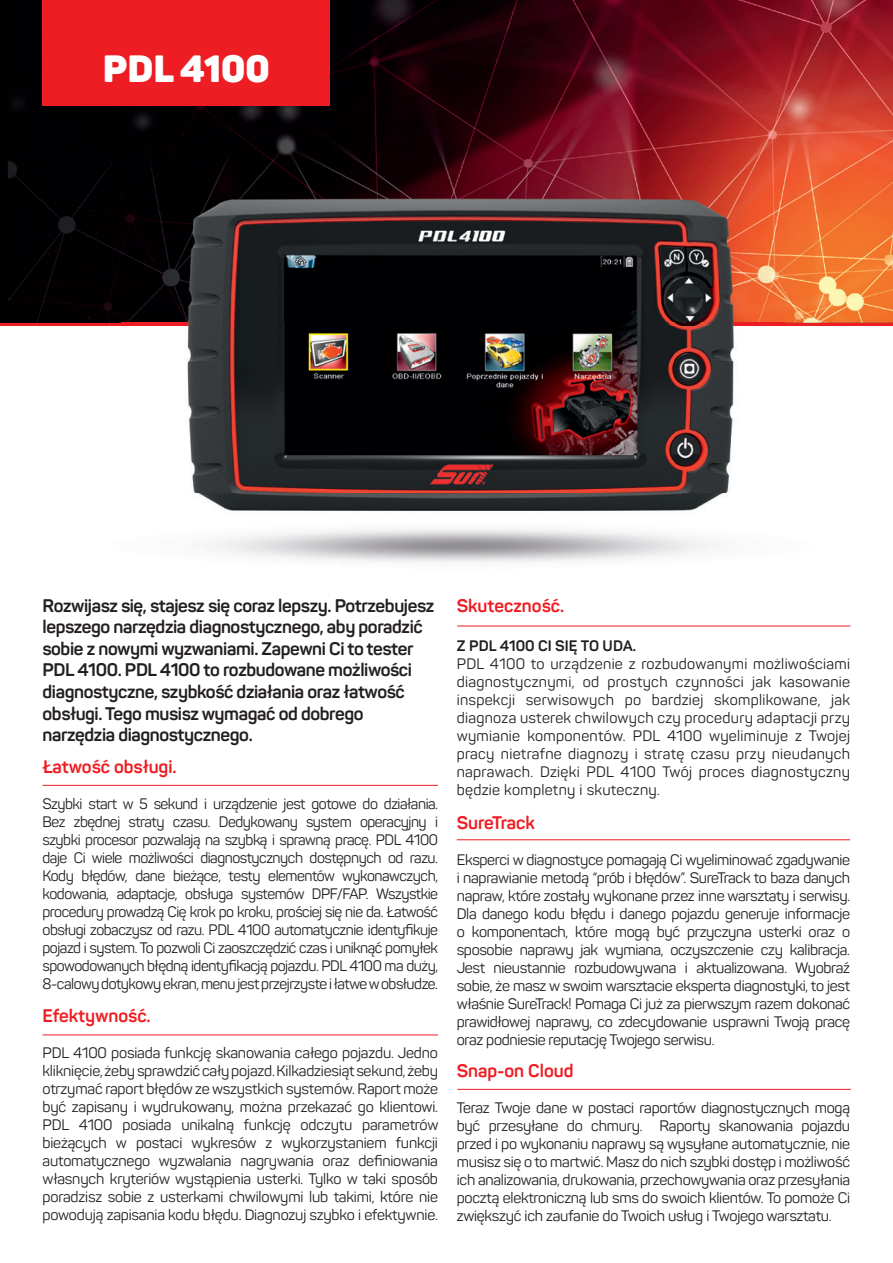
<style>
.page{position:relative;width:893px;height:1263px;background:#fff}
.page>*{position:absolute;margin:0;border:0;box-sizing:border-box;transform-origin:0 0}
.t1{font:900 37.5px "Panton";color:#fff}
.t2{font:700 18px/21.6px "Panton";letter-spacing:-.02em;color:#231f20}
.t3{font:700 18px "Panton";color:#ee1d23}
.t4{font:15px/18px "Panton";letter-spacing:-.015em;color:#231f20;text-align:justify}
.t5{font:700 15px "Panton";letter-spacing:.01em;color:#231f20}
</style>
<div class="page">
<img style="left:8px;top:0;width:885px;height:323px">
<div style="left:43px;top:0;width:287px;height:105px;background:#ee1d23"></div>
<hr style="left:43px;top:785px;width:395px;height:1px;background:#ee1d23">
<hr style="left:43px;top:1034px;width:395px;height:1px;background:#ee1d23">
<hr style="left:457px;top:626px;width:393px;height:1px;background:#ee1d23">
<hr style="left:457px;top:839px;width:393px;height:1px;background:#ee1d23">
<hr style="left:0;top:323px;width:893px;height:3px;background:#ee1d23">
<img style="left:122px;top:157px;width:663px;height:406px">
<hr style="left:457px;top:1089px;width:394px;height:1px;background:#ee1d23">
<h1 class="t1" style="left:103px;top:45px;width:168px">PDL 4100</h1>
<p class="t2" style="left:43px;top:594px;width:393px">Rozwijasz się, stajesz się coraz lepszy. Potrzebujesz lepszego narzędzia diagnostycznego, aby poradzić sobie z nowymi wyzwaniami. Zapewni Ci to tester PDL 4100. PDL 4100 to rozbudowane możliwości diagnostyczne, szybkość działania oraz łatwość obsługi. Tego musisz wymagać od dobrego narzędzia diagnostycznego.</p>
<p class="t3" style="left:43px;top:755px;width:136px">Łatwość obsługi.</p>
<p class="t4" style="left:43px;top:794px;width:397px">Szybki start w 5 sekund i urządzenie jest gotowe do działania.<br>Bez zbędnej straty czasu. Dedykowany system operacyjny i szybki procesor pozwalają na szybką i sprawną pracę. PDL 4100 daje Ci wiele możliwości diagnostycznych dostępnych od razu.<br>Kody błędów, dane bieżące, testy elementów wykonawczych, kodowania, adaptacje, obsługa systemów DPF/FAP. Wszystkie procedury prowadzą Cię krok po kroku, prościej się nie da. Łatwość obsługi zobaczysz od razu. PDL 4100 automatycznie identyfikuje pojazd i system. To pozwoli Ci zaoszczędzić czas i uniknąć pomyłek spowodowanych błędną identyfikacją pojazdu. PDL 4100 ma duży, 8-calowy dotykowy ekran, menu jest przejrzyste i łatwe w obsłudze.</p>
<p class="t3" style="left:43px;top:1005px;width:110px">Efektywność.</p>
<p class="t4" style="left:43px;top:1044px;width:397px">PDL 4100 posiada funkcję skanowania całego pojazdu. Jedno kliknięcie, żeby sprawdzić cały pojazd. Kilkadziesiąt sekund, żeby otrzymać raport błędów ze wszystkich systemów. Raport może być zapisany i wydrukowany, można przekazać go klientowi.<br>PDL 4100 posiada unikalną funkcję odczytu parametrów bieżących w postaci wykresów z wykorzystaniem funkcji automatycznego wyzwalania nagrywania oraz definiowania własnych kryteriów wystąpienia usterki. Tylko w taki sposób poradzisz sobie z usterkami chwilowymi lub takimi, które nie powodują zapisania kodu błędu. Diagnozuj szybko i efektywnie.</p>
<p class="t3" style="left:457px;top:594px;width:109px">Skuteczność.</p>
<p class="t5" style="left:457px;top:637px;width:181px">Z PDL 4100 CI SIĘ TO UDA.</p>
<p class="t4" style="left:457px;top:655px;width:395px">PDL 4100 to urządzenie z rozbudowanymi możliwościami diagnostycznymi, od prostych czynności jak kasowanie inspekcji serwisowych po bardziej skomplikowane, jak diagnoza usterek chwilowych czy procedury adaptacji przy wymianie komponentów. PDL 4100 wyeliminuje z Twojej pracy nietrafne diagnozy i stratę czasu przy nieudanych naprawach. Dzięki PDL 4100 Twój proces diagnostyczny będzie kompletny i skuteczny.</p>
<p class="t3" style="left:457px;top:812px;width:80px">SureTrack</p>
<p class="t4" style="left:457px;top:851px;width:395px">Eksperci w diagnostyce pomagają Ci wyeliminować zgadywanie i naprawianie metodą “prób i błędów”. SureTrack to baza danych napraw, które zostały wykonane przez inne warsztaty i serwisy.<br>Dla danego kodu błędu i danego pojazdu generuje informacje o komponentach, które mogą być przyczyna usterki oraz o sposobie naprawy jak wymiana, oczyszczenie czy kalibracja.<br>Jest nieustannie rozbudowywana i aktualizowana. Wyobraź sobie, że masz w swoim warsztacie eksperta diagnostyki, to jest właśnie SureTrack! Pomaga Ci już za pierwszym razem dokonać prawidłowej naprawy, co zdecydowanie usprawni Twoją pracę oraz podniesie reputację Twojego serwisu.</p>
<p class="t3" style="left:457px;top:1059px;width:118px">Snap-on Cloud</p>
<p class="t4" style="left:457px;top:1098px;width:395px">Teraz Twoje dane w postaci raportów diagnostycznych mogą być przesyłane do chmury. Raporty skanowania pojazdu przed i po wykonaniu naprawy są wysyłane automatycznie, nie musisz się o to martwić. Masz do nich szybki dostęp i możliwość ich analizowania, drukowania, przechowywania oraz przesyłania pocztą elektroniczną lub sms do swoich klientów. To pomoże Ci zwiększyć ich zaufanie do Twoich usług i Twojego warsztatu.</p>
</div>
